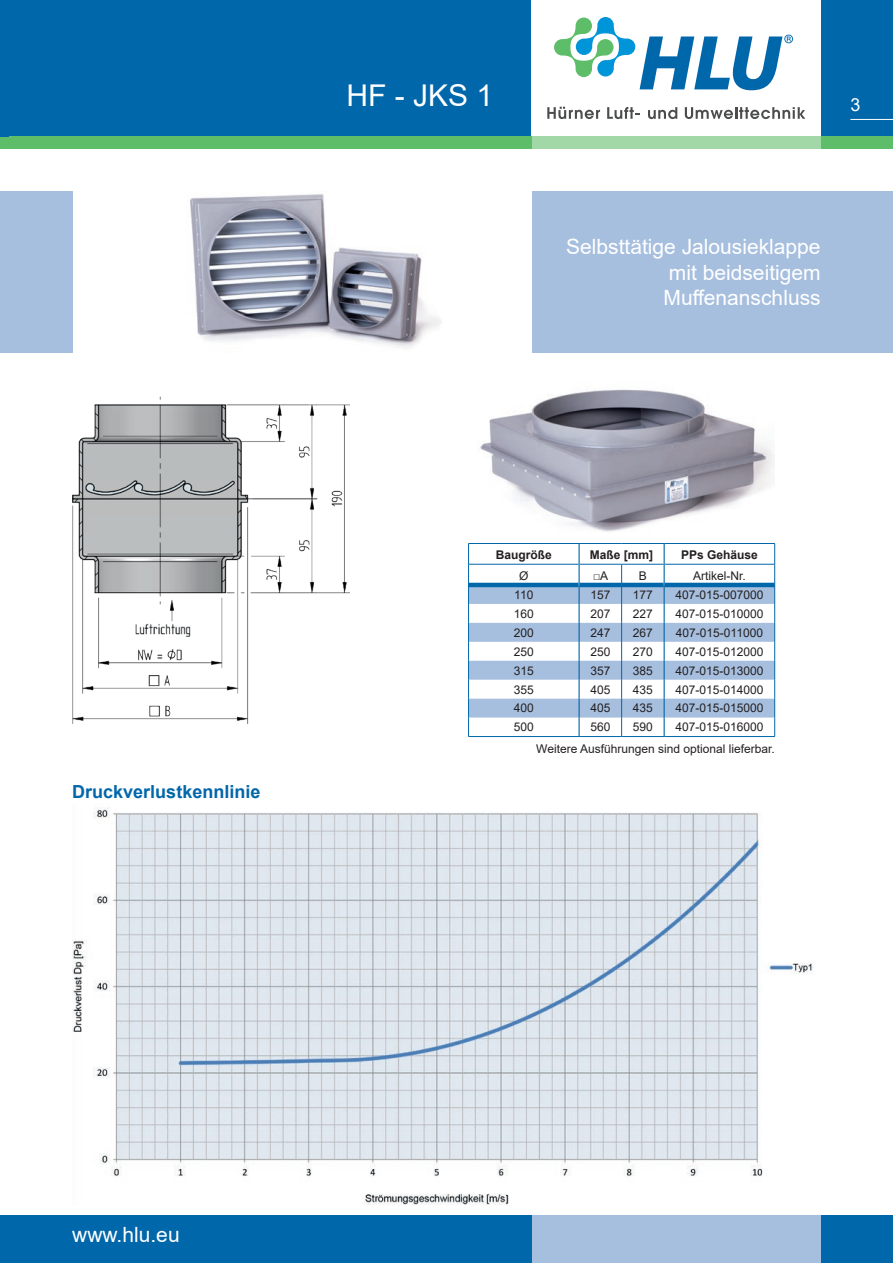
<style>
.page{position:relative;width:893px;height:1263px;background:#fff}
.page>*{position:absolute;margin:0;border:0;box-sizing:border-box;transform-origin:0 0}
.t1{font:30px "Arial";color:#fff}
.t2{font:21px "Arial";color:#fff}
.t3{font:700 18px "Arial";color:#0067aa}
.t4{font:18px "Arial";color:#fff}
.t5{font:12px "Arial";color:#231f20}
.t6{font:700 12px "Arial";color:#231f20}
</style>
<div class="page">
<div style="left:0;top:0;width:893px;height:136px;background:#0067aa"></div>
<div style="left:531px;top:0;width:290px;height:136px;background:#fff"></div>
<hr style="left:850px;top:119px;width:43px;height:1px;background:#fff">
<div style="left:531px;top:1215px;width:290px;height:48px;background:#a7bfdf"></div>
<div style="left:821px;top:1215px;width:72px;height:48px;background:#0067aa"></div>
<div style="left:0;top:1215px;width:531px;height:48px;background:#0067aa"></div>
<div style="left:0;top:136px;width:531px;height:13px;background:#5ebd68"></div>
<div style="left:531px;top:136px;width:290px;height:13px;background:#a2d8a7"></div>
<div style="left:821px;top:136px;width:72px;height:13px;background:#5ebd68"></div>
<div style="left:0;top:191px;width:72px;height:162px;background:#a7bfdf"></div>
<div style="left:531px;top:191px;width:362px;height:162px;background:#a7bfdf"></div>
<img style="left:190px;top:194px;width:251px;height:154px">
<img style="left:72px;top:396px;width:278px;height:327px">
<img style="left:72px;top:807px;width:742px;height:398px">
<hr style="left:468px;top:543px;width:111px;height:1px;background:#0067aa">
<hr style="left:579px;top:543px;width:43px;height:1px;background:#0067aa">
<hr style="left:622px;top:543px;width:42px;height:1px;background:#0067aa">
<hr style="left:664px;top:543px;width:111px;height:1px;background:#0067aa">
<svg style="left:468px;top:544px;width:307px;height:192px"></svg>
<hr style="left:468px;top:736px;width:111px;height:1px;background:#0067aa">
<hr style="left:579px;top:736px;width:43px;height:1px;background:#0067aa">
<hr style="left:622px;top:736px;width:42px;height:1px;background:#0067aa">
<hr style="left:664px;top:736px;width:111px;height:1px;background:#0067aa">
<img style="left:480px;top:389px;width:295px;height:143px">
<svg style="left:547px;top:107px;width:53px;height:12px"></svg>
<svg style="left:607px;top:107px;width:33px;height:12px"></svg>
<svg style="left:648px;top:107px;width:29px;height:12px"></svg>
<svg style="left:685px;top:107px;width:120px;height:12px"></svg>
<svg style="left:554px;top:17px;width:239px;height:73px"></svg>
<p class="t1" style="left:347px;top:75px;width:148px">HF - JKS 1</p>
<h3 class="t4" style="left:850px;top:92px;width:12px">3</h3>
<p class="t2" style="left:566px;top:232px;width:256px">Selbsttätige Jalousieklappe</p>
<p class="t2" style="left:669px;top:258px;width:153px">mit beidseitigem</p>
<p class="t2" style="left:663px;top:283px;width:159px">Muffenanschluss</p>
<p class="t3" style="left:72px;top:778px;width:190px">Druckverlustkennlinie</p>
<p class="t6" style="left:496px;top:546px;width:58px">Baugröße</p>
<p class="t6" style="left:590px;top:546px;width:65px">Maße [mm]</p>
<p class="t6" style="left:681px;top:546px;width:78px">PPs Gehäuse</p>
<p class="t5" style="left:519px;top:567px;width:11px">Ø</p>
<p class="t5" style="left:593px;top:567px;width:17px">□A</p>
<p class="t5" style="left:639px;top:567px;width:10px">B</p>
<p class="t5" style="left:693px;top:567px;width:54px">Artikel-Nr.</p>
<p class="t5" style="left:514px;top:586px;width:21px">110</p>
<p class="t5" style="left:590px;top:586px;width:22px">157</p>
<p class="t5" style="left:633px;top:586px;width:22px">177</p>
<p class="t5" style="left:675px;top:586px;width:90px">407-015-007000</p>
<p class="t5" style="left:514px;top:605px;width:22px">160</p>
<p class="t5" style="left:590px;top:605px;width:22px">207</p>
<p class="t5" style="left:633px;top:605px;width:22px">227</p>
<p class="t5" style="left:675px;top:605px;width:90px">407-015-010000</p>
<p class="t5" style="left:514px;top:624px;width:22px">200</p>
<p class="t5" style="left:590px;top:624px;width:22px">247</p>
<p class="t5" style="left:633px;top:624px;width:22px">267</p>
<p class="t5" style="left:676px;top:624px;width:89px">407-015-011000</p>
<p class="t5" style="left:514px;top:643px;width:22px">250</p>
<p class="t5" style="left:590px;top:643px;width:22px">250</p>
<p class="t5" style="left:633px;top:643px;width:22px">270</p>
<p class="t5" style="left:675px;top:643px;width:90px">407-015-012000</p>
<p class="t5" style="left:514px;top:662px;width:22px">315</p>
<p class="t5" style="left:590px;top:662px;width:22px">357</p>
<p class="t5" style="left:633px;top:662px;width:22px">385</p>
<p class="t5" style="left:675px;top:662px;width:90px">407-015-013000</p>
<p class="t5" style="left:514px;top:681px;width:22px">355</p>
<p class="t5" style="left:590px;top:681px;width:22px">405</p>
<p class="t5" style="left:633px;top:681px;width:22px">435</p>
<p class="t5" style="left:675px;top:681px;width:90px">407-015-014000</p>
<p class="t5" style="left:514px;top:700px;width:22px">400</p>
<p class="t5" style="left:590px;top:700px;width:22px">405</p>
<p class="t5" style="left:633px;top:700px;width:22px">435</p>
<p class="t5" style="left:675px;top:700px;width:90px">407-015-015000</p>
<p class="t5" style="left:514px;top:719px;width:22px">500</p>
<p class="t5" style="left:590px;top:719px;width:22px">560</p>
<p class="t5" style="left:633px;top:719px;width:22px">590</p>
<p class="t5" style="left:675px;top:719px;width:90px">407-015-016000</p>
<p class="t5" style="left:536px;top:740px;width:240px">Weitere Ausführungen sind optional lieferbar.</p>
<h2 class="t2" style="left:72px;top:1220px;width:109px">www.hlu.eu</h2>
</div>
